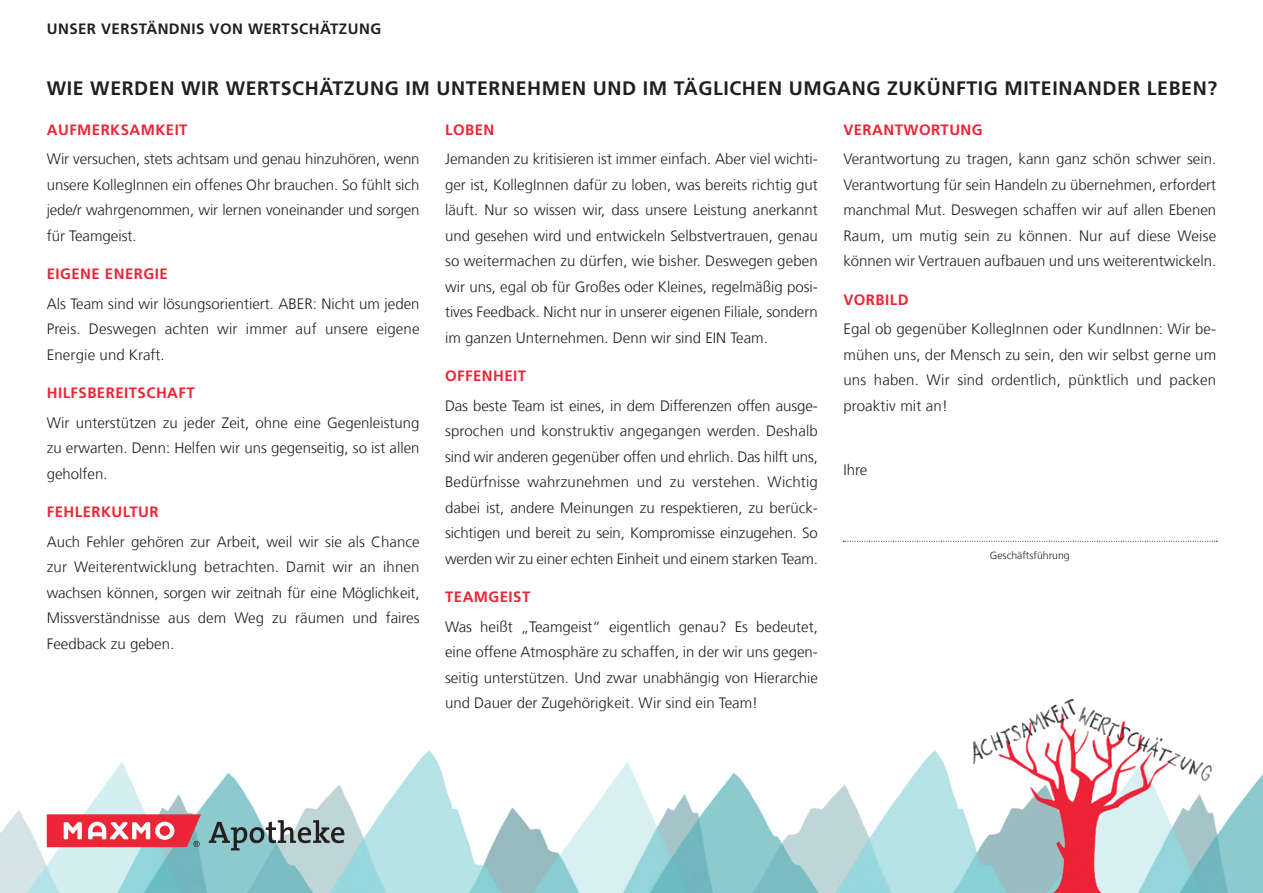
<style>
.page{position:relative;width:1263px;height:893px;background:#fff}
.page>*{position:absolute;margin:0;border:0;box-sizing:border-box;transform-origin:0 0}
.t1{font:700 19.5px "Frutiger LT Com";letter-spacing:.03em;color:#231f20}
.t2{font:300 15px/25.5px "Frutiger LT Com";color:#231f20;text-align:justify}
.t3{font:700 15px "Frutiger LT Com";letter-spacing:.03em;color:#ed2536}
.t4{font:700 15px "Frutiger LT Com";letter-spacing:.03em;color:#231f20}
.t5{font:300 10.5px "Frutiger LT Com";color:#231f20}
</style>
<div class="page">
<img style="left:0;top:750px;width:1263px;height:143px">
<img style="left:956px;top:698px;width:262px;height:195px">
<svg style="left:209px;top:820px;width:135px;height:30px;background:#88a2a4"></svg>
<svg style="left:47px;top:814px;width:154px;height:33px"></svg>
<svg style="left:843px;top:541px;width:374px;height:1px"></svg>
<p class="t4" style="left:47px;top:20px;width:336px">UNSER VERSTÄNDNIS VON WERTSCHÄTZUNG</p>
<p class="t1" style="left:47px;top:77px;width:1172px">WIE WERDEN WIR WERTSCHÄTZUNG IM UNTERNEHMEN UND IM TÄGLICHEN UMGANG ZUKÜNFTIG MITEINANDER LEBEN?</p>
<p class="t3" style="left:47px;top:121px;width:142px">AUFMERKSAMKEIT</p>
<p class="t2" style="left:47px;top:147px;width:374px">Wir versuchen, stets achtsam und genau hinzuhören, wenn unsere KollegInnen ein offenes Ohr brauchen. So fühlt sich jede/r wahrgenommen, wir lernen voneinander und sorgen für Teamgeist.</p>
<p class="t3" style="left:47px;top:265px;width:122px">EIGENE ENERGIE</p>
<p class="t2" style="left:47px;top:291px;width:374px">Als Team sind wir lösungsorientiert. ABER: Nicht um jeden Preis. Deswegen achten wir immer auf unsere eigene Energie und Kraft.</p>
<p class="t3" style="left:47px;top:384px;width:150px">HILFSBEREITSCHAFT</p>
<p class="t2" style="left:47px;top:410px;width:374px">Wir unterstützen zu jeder Zeit, ohne eine Gegenleistung zu erwarten. Denn: Helfen wir uns gegenseitig, so ist allen geholfen.</p>
<p class="t3" style="left:47px;top:503px;width:113px">FEHLERKULTUR</p>
<p class="t2" style="left:47px;top:529px;width:374px">Auch Fehler gehören zur Arbeit, weil wir sie als Chance zur Weiterentwicklung betrachten. Damit wir an ihnen wachsen können, sorgen wir zeitnah für eine Möglichkeit, Missverständnisse aus dem Weg zu räumen und faires Feedback zu geben.</p>
<p class="t3" style="left:445px;top:121px;width:51px">LOBEN</p>
<p class="t2" style="left:445px;top:147px;width:374px">Jemanden zu kritisieren ist immer einfach. Aber viel wichti&shy;ger ist, KollegInnen dafür zu loben, was bereits richtig gut läuft. Nur so wissen wir, dass unsere Leistung anerkannt und gesehen wird und entwickeln Selbstvertrauen, genau so weitermachen zu dürfen, wie bisher. Deswegen geben wir uns, egal ob für Großes oder Kleines, regelmäßig posi&shy;tives Feedback. Nicht nur in unserer eigenen Filiale, sondern im ganzen Unternehmen. Denn wir sind EIN Team.</p>
<p class="t3" style="left:445px;top:367px;width:83px">OFFENHEIT</p>
<p class="t2" style="left:445px;top:393px;width:374px">Das beste Team ist eines, in dem Differenzen offen ausge&shy;sprochen und konstruktiv angegangen werden. Deshalb sind wir anderen gegenüber offen und ehrlich. Das hilft uns, Bedürfnisse wahrzunehmen und zu verstehen. Wichtig dabei ist, andere Meinungen zu respektieren, zu berück&shy;sichtigen und bereit zu sein, Kompromisse einzugehen. So werden wir zu einer echten Einheit und einem starken Team.</p>
<p class="t3" style="left:445px;top:588px;width:87px">TEAMGEIST</p>
<p class="t2" style="left:445px;top:614px;width:374px">Was heißt „Teamgeist“ eigentlich genau? Es bedeutet, eine offene Atmosphäre zu schaffen, in der wir uns gegen&shy;seitig unterstützen. Und zwar unabhängig von Hierarchie und Dauer der Zugehörigkeit. Wir sind ein Team!</p>
<p class="t3" style="left:843px;top:121px;width:141px">VERANTWORTUNG</p>
<p class="t2" style="left:843px;top:147px;width:374px">Verantwortung zu tragen, kann ganz schön schwer sein.<br>Verantwortung für sein Handeln zu übernehmen, erfordert manchmal Mut. Deswegen schaffen wir auf allen Ebenen Raum, um mutig sein zu können. Nur auf diese Weise können wir Vertrauen aufbauen und uns weiterentwickeln.</p>
<p class="t3" style="left:843px;top:291px;width:67px">VORBILD</p>
<p class="t2" style="left:843px;top:317px;width:374px">Egal ob gegenüber KollegInnen oder KundInnen: Wir be&shy;mühen uns, der Mensch zu sein, den wir selbst gerne um uns haben. Wir sind ordentlich, pünktlich und packen proaktiv mit an!</p>
<p class="t2" style="left:843px;top:457px;width:25px">Ihre</p>
<p class="t5" style="left:990px;top:549px;width:81px">Geschäftsführung</p>
</div>
